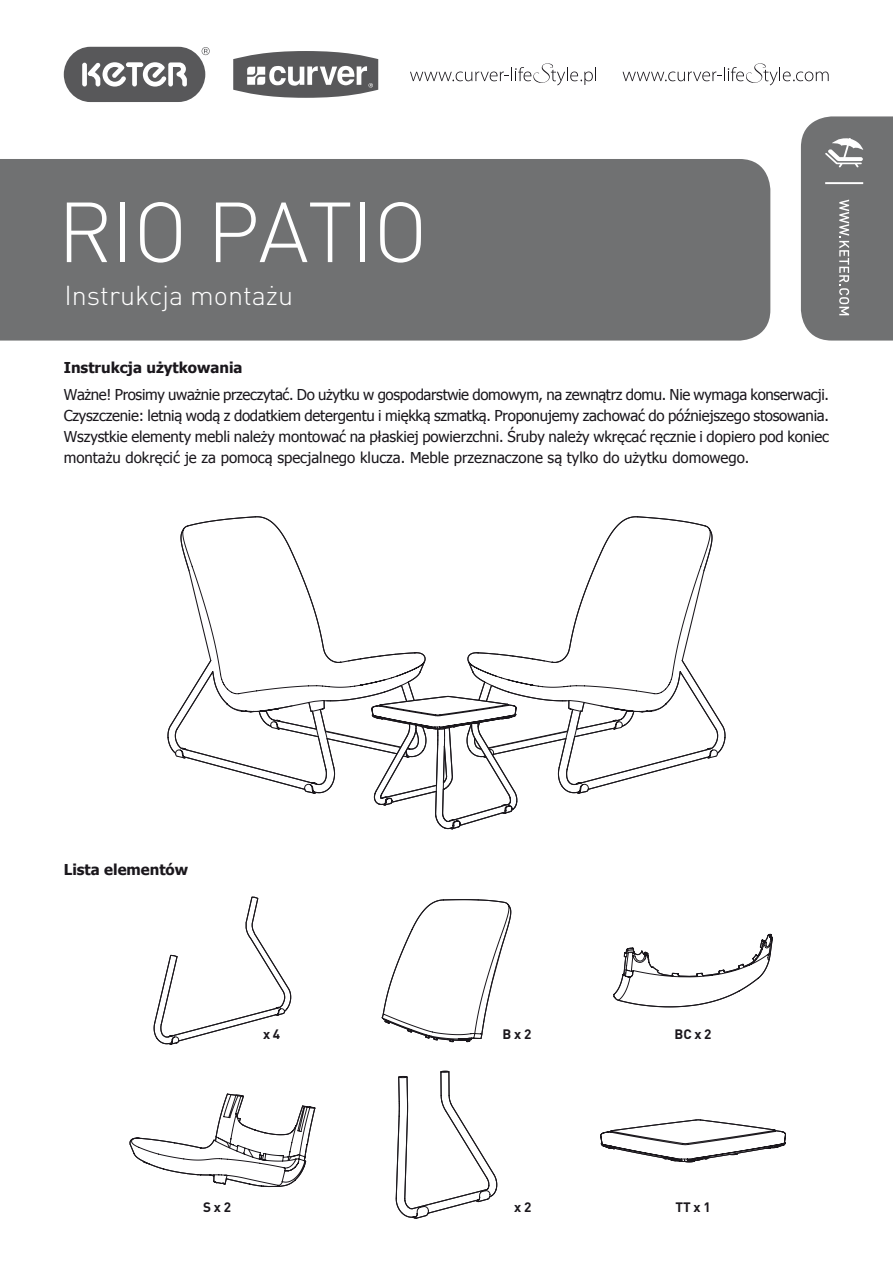
<style>
.page{position:relative;width:893px;height:1263px;background:#fff}
.page>*{position:absolute;margin:0;border:0;box-sizing:border-box;transform-origin:0 0}
.t1{font:300 83.7px "DIN";letter-spacing:-.015em;color:#fff}
.t2{font:300 27px "DIN Pro";color:#fff}
.t3{font:15px/21px "Tahoma";color:#1a171c;text-align:justify}
.t4{font:700 15px "Tahoma";color:#1a171c}
.t5{font:700 13.5px "DIN Pro";color:#1a171c}
</style>
<div class="page">
<div style="left:0;top:159px;width:770px;height:182px;background:#707172"></div>
<svg style="left:801px;top:116px;width:92px;height:225px;background:#797a7b"></svg>
<svg style="left:64px;top:47px;width:146px;height:55px"></svg>
<svg style="left:467px;top:516px;width:258px;height:270px"></svg>
<svg style="left:561px;top:700px;width:157px;height:93px"></svg>
<svg style="left:168px;top:516px;width:258px;height:268px"></svg>
<svg style="left:175px;top:700px;width:158px;height:93px"></svg>
<svg style="left:153px;top:896px;width:139px;height:149px"></svg>
<svg style="left:613px;top:933px;width:160px;height:75px"></svg>
<svg style="left:600px;top:1119px;width:186px;height:44px"></svg>
<svg style="left:129px;top:1093px;width:187px;height:94px"></svg>
<svg style="left:371px;top:695px;width:147px;height:524px"></svg>
<svg style="left:410px;top:63px;width:186px;height:22px"></svg>
<svg style="left:623px;top:63px;width:206px;height:22px"></svg>
<svg style="left:233px;top:51px;width:145px;height:47px"></svg>
<h1 class="t1" style="left:58px;top:184px;width:372px">RIO PATIO</h1>
<h2 class="t2" style="left:65px;top:279px;width:230px">Instrukcja montażu</h2>
<p class="t4" style="left:64px;top:357px;width:180px">Instrukcja użytkowania</p>
<p class="t3" style="left:64px;top:384px;width:767px">Ważne! Prosimy uważnie przeczytać. Do użytku w gospodarstwie domowym, na zewnątrz domu. Nie wymaga konserwacji.<br>Czyszczenie: letnią wodą z dodatkiem detergentu i miękką szmatką. Proponujemy zachować do późniejszego stosowania.<br>Wszystkie elementy mebli należy montować na płaskiej powierzchni. Śruby należy wkręcać ręcznie i dopiero pod koniec montażu dokręcić je za pomocą specjalnego klucza. Meble przeznaczone są tylko do użytku domowego.</p>
<p class="t4" style="left:64px;top:859px;width:126px">Lista elementów</p>
<p class="t5" style="left:263px;top:1026px;width:19px">x 4</p>
<p class="t5" style="left:675px;top:1026px;width:39px">BC x 2</p>
<p class="t5" style="left:502px;top:1026px;width:30px">B x 2</p>
<p class="t5" style="left:203px;top:1199px;width:29px">S x 2</p>
<p class="t5" style="left:675px;top:1199px;width:37px">TT x 1</p>
<p class="t5" style="left:514px;top:1199px;width:19px">x 2</p>
</div>
